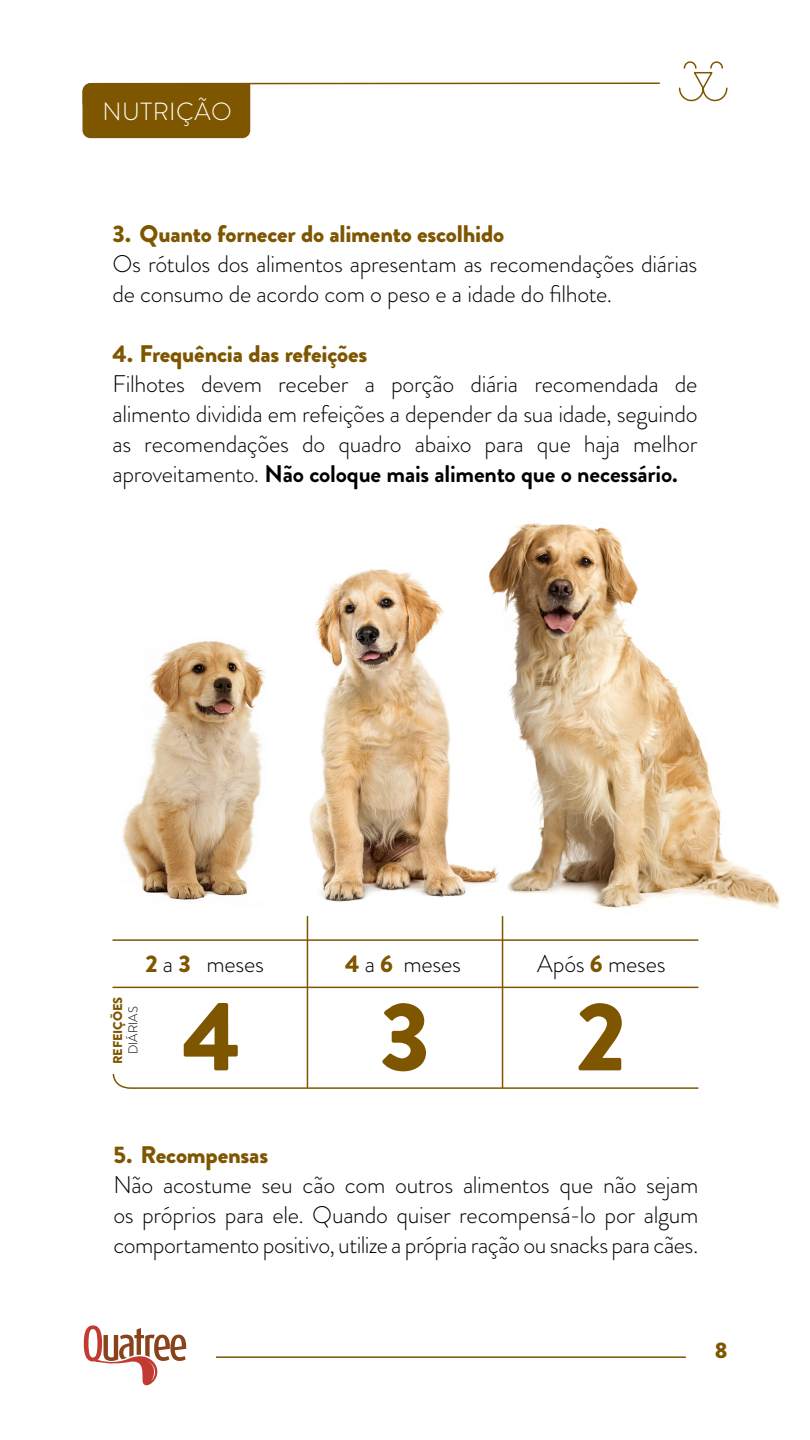
<style>
.page{position:relative;width:810px;height:1440px;background:#fff}
.page>*{position:absolute;margin:0;border:0;box-sizing:border-box;transform-origin:0 0}
.t1{font:900 97.5px "Brandon Grotesque";color:#7e5600}
.t2{font:300 24.83px "Brandon Grotesque";letter-spacing:.02em;color:#fff}
.t3{font:300 24px/30px "Brandon Grotesque";letter-spacing:-.015em;color:#000;text-align:justify}
.t4{font:900 24px "Brandon Grotesque";letter-spacing:-.01em;color:#7e5600}
.t5{font:900 22.5px "Brandon Grotesque";color:#7e5600}
.t6{font:900 12.75px/15.3px "Brandon Grotesque";letter-spacing:-.01em;color:#7e5600;text-align:center}
.s1{font-weight:700}
.s2{font-weight:900;color:#7e5600}
.s3{font-weight:300;color:#000}
</style>
<div class="page">
<img style="left:310px;top:569px;width:175px;height:333px">
<img style="left:122px;top:641px;width:143px;height:259px">
<img style="left:485px;top:522px;width:295px;height:397px">
<hr style="left:112px;top:939px;width:586px;height:2px;background:#7e5600">
<hr style="left:112px;top:987px;width:586px;height:1px;background:#7e5600">
<hr style="left:307px;top:916px;width:1px;height:172px;background:#7e5600">
<hr style="left:502px;top:916px;width:1px;height:172px;background:#7e5600">
<hr style="left:216px;top:1356px;width:470px;height:2px;background:#7e5600">
<svg style="left:678px;top:61px;width:50px;height:41px"></svg>
<svg style="left:82px;top:82px;width:578px;height:56px"></svg>
<svg style="left:83px;top:1325px;width:104px;height:61px"></svg>
<svg style="left:112px;top:1072px;width:587px;height:17px"></svg>
<p class="t2" style="left:103px;top:94px;width:131px">NUTRIÇÃO</p>
<p class="t4" style="left:112px;top:217px;width:393px">3. Quanto fornecer do alimento escolhido</p>
<p class="t3" style="left:112px;top:249px;width:587px">Os rótulos dos alimentos apresentam as recomendações diárias de consumo de acordo com o peso e a idade do filhote.</p>
<p class="t4" style="left:112px;top:337px;width:256px">4. Frequência das refeições</p>
<p class="t3" style="left:112px;top:369px;width:587px">Filhotes devem receber a porção diária recomendada de alimento dividida em refeições a depender da sua idade, seguindo as recomendações do quadro abaixo para que haja melhor aproveitamento. <span class="s1">Não coloque mais alimento que o necessário.</span></p>
<p class="t3" style="left:145px;top:948px;width:120px"><span class="s2">2</span> a <span class="s2">3</span> meses</p>
<p class="t3" style="left:345px;top:948px;width:118px"><span class="s2">4</span> a <span class="s2">6</span> meses</p>
<p class="t3" style="left:537px;top:948px;width:130px">Após <span class="s2">6</span> meses</p>
<p class="t6" style="left:110px;top:1064px;width:69px;rotate:-90deg">REFEIÇÕES<br><span class="s3">DIÁRIAS</span></p>
<p class="t1" style="left:182px;top:968px;width:60px">4</p>
<p class="t1" style="left:380px;top:968px;width:52px">3</p>
<p class="t1" style="left:576px;top:968px;width:52px">2</p>
<p class="t4" style="left:113px;top:1137px;width:156px">5. Recompensas</p>
<p class="t3" style="left:113px;top:1170px;width:587px">Não acostume seu cão com outros alimentos que não sejam os próprios para ele. Quando quiser recompensá-lo por algum comportamento positivo, utilize a própria ração ou snacks para cães.</p>
<p class="t5" style="left:715px;top:1335px;width:14px">8</p>
</div>
